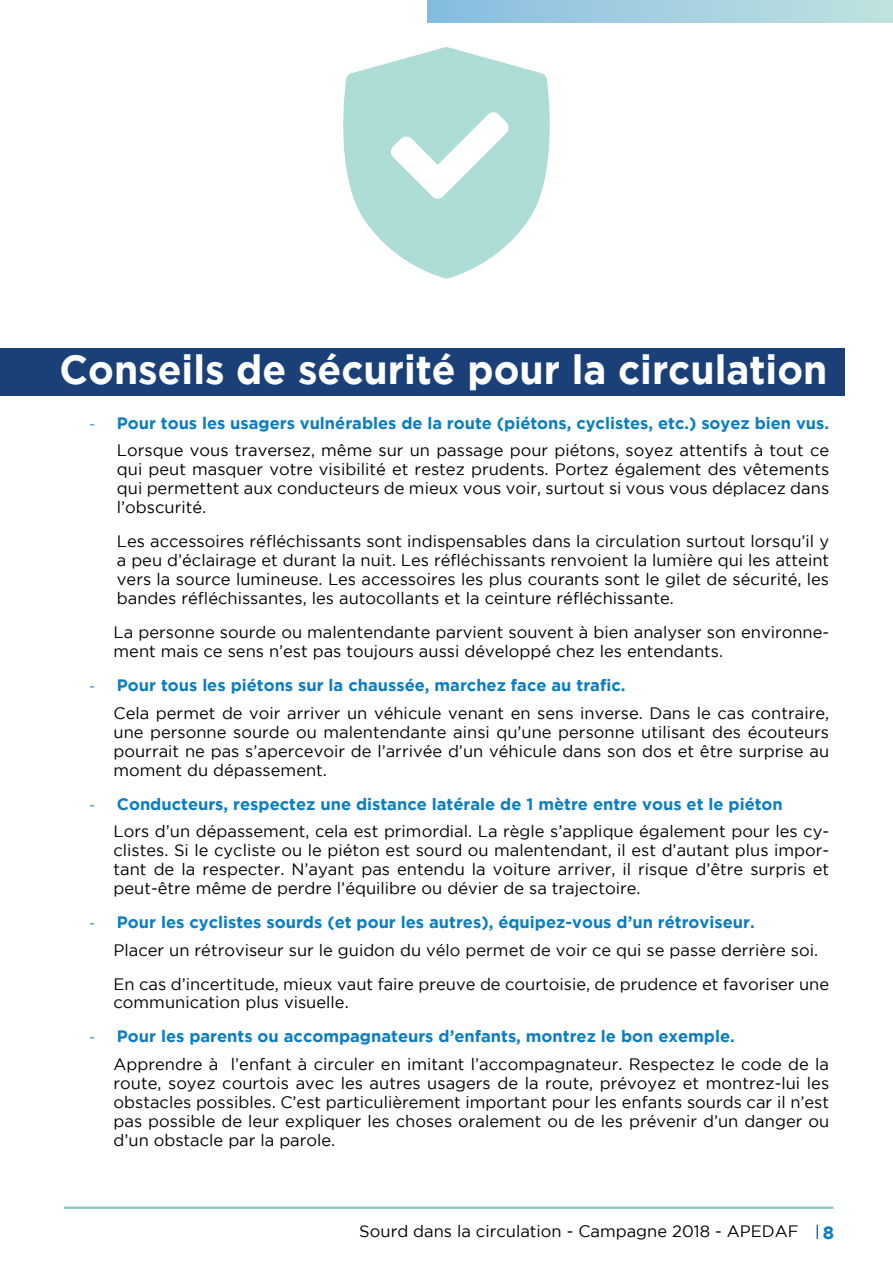
<style>
.page{position:relative;width:893px;height:1263px;background:#fff}
.page>*{position:absolute;margin:0;border:0;box-sizing:border-box;transform-origin:0 0}
.Titre_1{font:700 40.5px "Gotham";color:#fff;scale:.96 1}
.t1{font:700 18px "Gotham";color:#0b7dc2}
.List_Paragraph{font:16.5px/18.9px "Gotham";color:#000;text-align:justify}
.t2{font:700 16.5px "Gotham";color:#0b7dc2}
.s1{font-family:"Calibri";font-weight:400}
</style>
<div class="page">
<svg style="left:816px;top:1225px;width:2px;height:14px"></svg>
<hr style="left:64px;top:1206px;width:769px;height:3px;background:#82c9c0">
<div style="left:427px;top:0;width:466px;height:22px;background:linear-gradient(to right,#87bce1,#c0e2e0)"></div>
<svg style="left:343px;top:47px;width:207px;height:231px;fill:#aedcd6"></svg>
<div style="left:0;top:348px;width:844px;height:47px;background:#1a4077"></div>
<p class="Titre_1" style="left:60px;top:347px;width:801px">Conseils de sécurité pour la circulation</p>
<p class="t2" style="left:90px;top:414px;width:741px"><span class="s1">-</span> Pour tous les usagers vulnérables de la route (piétons, cyclistes, etc.) soyez bien vus.</p>
<p class="List_Paragraph" style="left:117px;top:441px;width:714px">Lorsque vous traversez, même sur un passage pour piétons, soyez attentifs à tout ce qui peut masquer votre visibilité et restez prudents. Portez également des vêtements qui permettent aux conducteurs de mieux vous voir, surtout si vous vous déplacez dans l’obscurité.</p>
<p class="List_Paragraph" style="left:117px;top:532px;width:714px">Les accessoires réfléchissants sont indispensables dans la circulation surtout lorsqu’il y a peu d’éclairage et durant la nuit. Les réfléchissants renvoient la lumière qui les atteint vers la source lumineuse. Les accessoires les plus courants sont le gilet de sécurité, les bandes réfléchissantes, les autocollants et la ceinture réfléchissante.</p>
<p class="List_Paragraph" style="left:114px;top:623px;width:717px">La personne sourde ou malentendante parvient souvent à bien analyser son environne&shy;ment mais ce sens n’est pas toujours aussi développé chez les entendants.</p>
<p class="t2" style="left:90px;top:676px;width:537px"><span class="s1">-</span> Pour tous les piétons sur la chaussée, marchez face au trafic.</p>
<p class="List_Paragraph" style="left:114px;top:703px;width:717px">Cela permet de voir arriver un véhicule venant en sens inverse. Dans le cas contraire, une personne sourde ou malentendante ainsi qu’une personne utilisant des écouteurs pourrait ne pas s’apercevoir de l’arrivée d’un véhicule dans son dos et être surprise au moment du dépassement.</p>
<p class="t2" style="left:90px;top:794px;width:694px"><span class="s1">-</span> Conducteurs, respectez une distance latérale de 1 mètre entre vous et le piéton</p>
<p class="List_Paragraph" style="left:114px;top:821px;width:717px">Lors d’un dépassement, cela est primordial. La règle s’applique également pour les cy&shy;clistes. Si le cycliste ou le piéton est sourd ou malentendant, il est d’autant plus impor&shy;tant de la respecter. N’ayant pas entendu la voiture arriver, il risque d’être surpris et peut-être même de perdre l’équilibre ou dévier de sa trajectoire.</p>
<p class="t2" style="left:90px;top:913px;width:666px"><span class="s1">-</span> Pour les cyclistes sourds (et pour les autres), équipez-vous d’un rétroviseur.</p>
<p class="List_Paragraph" style="left:114px;top:940px;width:706px">Placer un rétroviseur sur le guidon du vélo permet de voir ce qui se passe derrière soi.</p>
<p class="List_Paragraph" style="left:114px;top:974px;width:717px">En cas d’incertitude, mieux vaut faire preuve de courtoisie, de prudence et favoriser une communication plus visuelle.</p>
<p class="t2" style="left:90px;top:1027px;width:646px"><span class="s1">-</span> Pour les parents ou accompagnateurs d’enfants, montrez le bon exemple.</p>
<p class="List_Paragraph" style="left:114px;top:1054px;width:717px">Apprendre à l’enfant à circuler en imitant l’accompagnateur. Respectez le code de la route, soyez courtois avec les autres usagers de la route, prévoyez et montrez-lui les obstacles possibles. C’est particulièrement important pour les enfants sourds car il n’est pas possible de leur expliquer les choses oralement ou de les prévenir d’un danger ou d’un obstacle par la parole.</p>
<p class="List_Paragraph" style="left:359px;top:1221px;width:441px">Sourd dans la circulation - Campagne 2018 - APEDAF</p>
<p class="t1" style="left:823px;top:1222px;width:13px">8</p>
</div>
